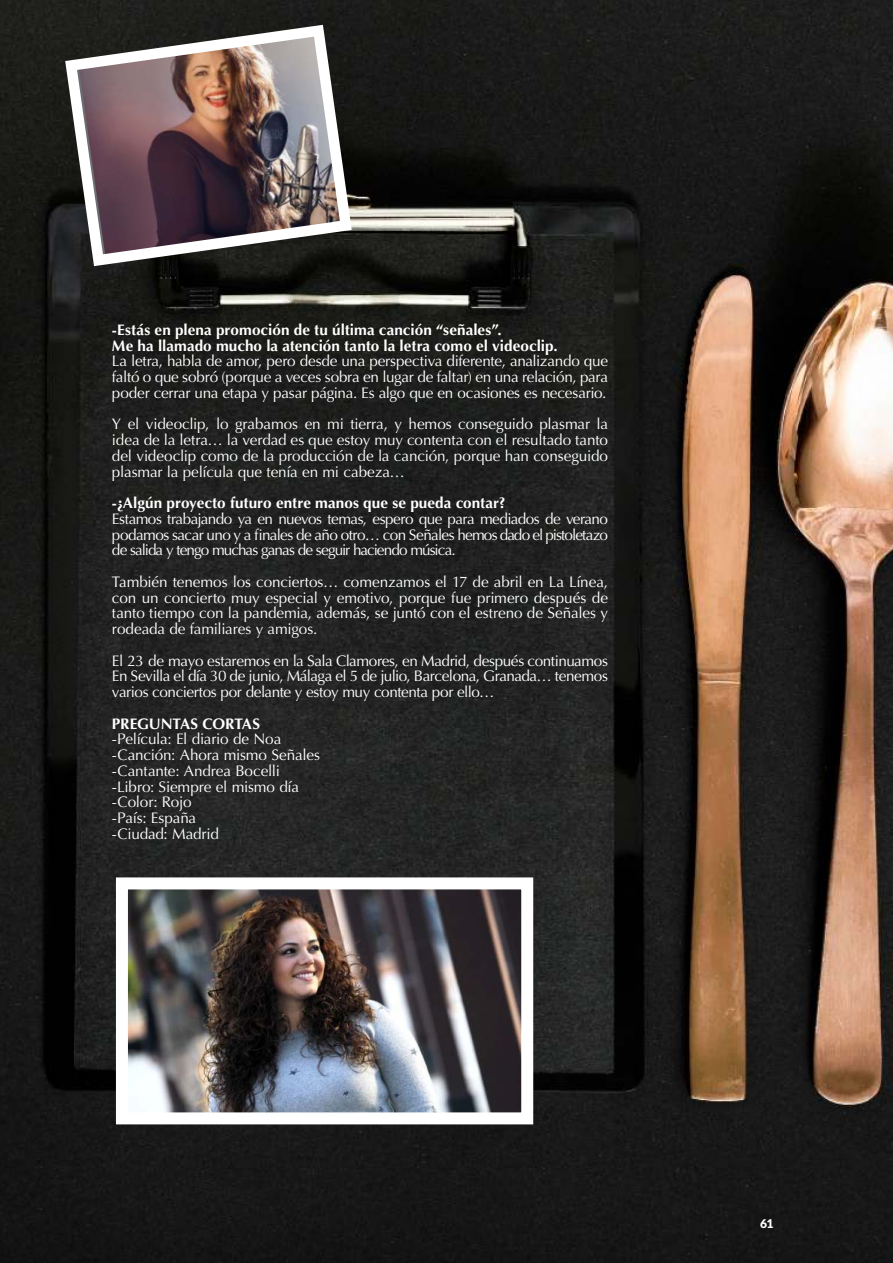
<style>
.page{position:relative;width:893px;height:1263px;background:#fff}
.page>*{position:absolute;margin:0;border:0;box-sizing:border-box;transform-origin:0 0}
.t1{font:15.3px/15.8px "Optima";letter-spacing:-.015em;color:#fff;text-align:justify}
.t2{font:700 15.3px/15.8px "Optima";letter-spacing:.005em;color:#fff}
.t3{font:900 12px "Lato";color:#fff}
</style>
<div class="page">
<img style="left:0;top:0;width:893px;height:1263px">
<img style="left:59px;top:19px;width:299px;height:253px">
<img style="left:129px;top:890px;width:391px;height:221px">
<div style="left:116px;top:877px;width:417px;height:247px;border:12px solid #fff"></div>
<p class="t2" style="left:112px;top:322px;width:447px">-Estás en plena promoción de tu última canción “señales”.<br>Me ha llamado mucho la atención tanto la letra como el videoclip.</p>
<p class="t1" style="left:112px;top:353px;width:498px">La letra, habla de amor, pero desde una perspectiva diferente, analizando que faltó o que sobró (porque a veces sobra en lugar de faltar) en una relación, para poder cerrar una etapa y pasar página. Es algo que en ocasiones es necesario.</p>
<p class="t1" style="left:112px;top:416px;width:498px">Y el videoclip, lo grabamos en mi tierra, y hemos conseguido plasmar la idea de la letra… la verdad es que estoy muy contenta con el resultado tanto del videoclip como de la producción de la canción, porque han conseguido plasmar la película que tenía en mi cabeza…</p>
<p class="t2" style="left:112px;top:495px;width:395px">-¿Algún proyecto futuro entre manos que se pueda contar?</p>
<p class="t1" style="left:112px;top:511px;width:498px">Estamos trabajando ya en nuevos temas, espero que para mediados de verano podamos sacar uno y a finales de año otro… con Señales hemos dado el pistoletazo de salida y tengo muchas ganas de seguir haciendo música.</p>
<p class="t1" style="left:112px;top:574px;width:498px">También tenemos los conciertos… comenzamos el 17 de abril en La Línea, con un concierto muy especial y emotivo, porque fue primero después de tanto tiempo con la pandemia, además, se juntó con el estreno de Señales y rodeada de familiares y amigos.</p>
<p class="t1" style="left:112px;top:653px;width:498px">El 23 de mayo estaremos en la Sala Clamores, en Madrid, después continuamos En Sevilla el día 30 de junio, Málaga el 5 de julio, Barcelona, Granada… tenemos varios conciertos por delante y estoy muy contenta por ello…</p>
<p class="t2" style="left:112px;top:716px;width:150px">PREGUNTAS CORTAS</p>
<p class="t1" style="left:112px;top:731px;width:210px;text-align:left">-Película: El diario de Noa -Canción: Ahora mismo Señales -Cantante: Andrea Bocelli -Libro: Siempre el mismo día -Color: Rojo<br>-País: España<br>-Ciudad: Madrid</p>
<p class="t3" style="left:760px;top:1217px;width:15px">61</p>
</div>
